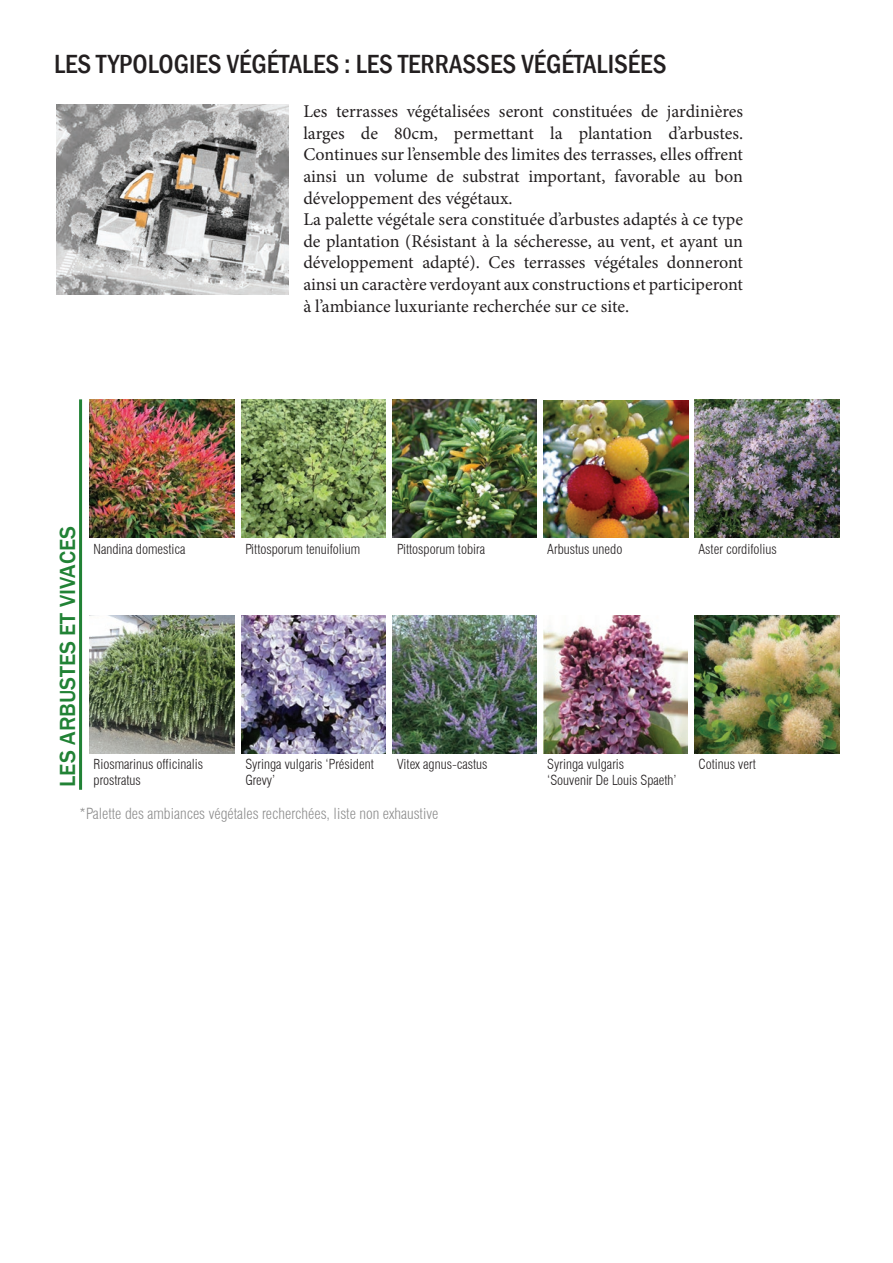
<style>
.page{position:relative;width:893px;height:1263px;background:#fff}
.page>*{position:absolute;margin:0;border:0;box-sizing:border-box;transform-origin:0 0}
.t1{font:500 condensed 27px "Franklin Gothic";color:#231f20}
.t2{font:500 22.5px "Franklin Gothic";color:#218235}
.t3{font:18px/21.6px "Minion Pro";color:#231f20}
.t4{font:300 condensed 15px "Swiss 721 BT";color:#8e8e8e}
.t5{font:300 condensed 13.5px/16.2px "Swiss 721 BT";color:#231f20}
</style>
<div class="page">
<img style="left:90px;top:399px;width:144px;height:139px">
<img style="left:392px;top:399px;width:145px;height:139px">
<img style="left:241px;top:399px;width:145px;height:139px">
<img style="left:695px;top:399px;width:144px;height:139px">
<img style="left:543px;top:400px;width:145px;height:138px">
<hr style="left:79px;top:399px;width:3px;height:391px;background:#218235">
<img style="left:90px;top:615px;width:144px;height:138px">
<img style="left:392px;top:615px;width:145px;height:138px">
<img style="left:242px;top:615px;width:144px;height:138px">
<img style="left:695px;top:615px;width:144px;height:138px">
<img style="left:543px;top:615px;width:145px;height:138px">
<img style="left:56px;top:104px;width:232px;height:190px">
<h1 class="t1" style="left:54px;top:46px;width:79px">LES TYPOLOGIES</h1>
<h1 class="t1" style="left:227px;top:46px;width:26px">VÉGÉTALES</h1>
<h1 class="t1" style="left:344px;top:46px;width:68px">: LES TERRASSES</h1>
<h1 class="t1" style="left:521px;top:46px;width:26px">VÉGÉTALISÉES</h1>
<p class="t3" style="left:303px;top:101px;width:441px">Les terrasses végétalisées seront constituées de jardinières larges de 80cm, permettant la plantation d’arbustes.<br>Continues sur l’ensemble des limites des terrasses, elles offrent ainsi un volume de substrat important, favorable au bon développement des végétaux.<br>La palette végétale sera constituée d’arbustes adaptés à ce type de plantation (Résistant à la sécheresse, au vent, et ayant un développement adapté). Ces terrasses végétales donneront ainsi un caractère verdoyant aux constructions et participeront à l’ambiance luxuriante recherchée sur ce site.</p>
<p class="t2" style="left:54px;top:787px;width:262px;rotate:-90deg">Les arbustes et vivaces</p>
<p class="t5" style="left:94px;top:540px;width:94px">Nandina domestica</p>
<p class="t5" style="left:245px;top:540px;width:116px">Pittosporum tenuifolium</p>
<p class="t5" style="left:397px;top:540px;width:90px">Pittosporum tobira</p>
<p class="t5" style="left:547px;top:540px;width:77px">Arbustus unedo</p>
<p class="t5" style="left:698px;top:540px;width:80px">Aster cordifolius</p>
<p class="t5" style="left:94px;top:756px;width:111px">Riosmarinus officinalis prostratus</p>
<p class="t5" style="left:245px;top:756px;width:130px">Syringa vulgaris ‘Président<br>Grevy’</p>
<p class="t5" style="left:397px;top:756px;width:92px">Vitex agnus-castus</p>
<p class="t5" style="left:547px;top:756px;width:131px">Syringa vulgaris<br>‘Souvenir De Louis Spaeth’</p>
<p class="t5" style="left:698px;top:756px;width:59px">Cotinus vert</p>
<p class="t4" style="left:79px;top:804px;width:361px">*Palette des ambiances végétales recherchées, liste non exhaustive</p>
</div>
